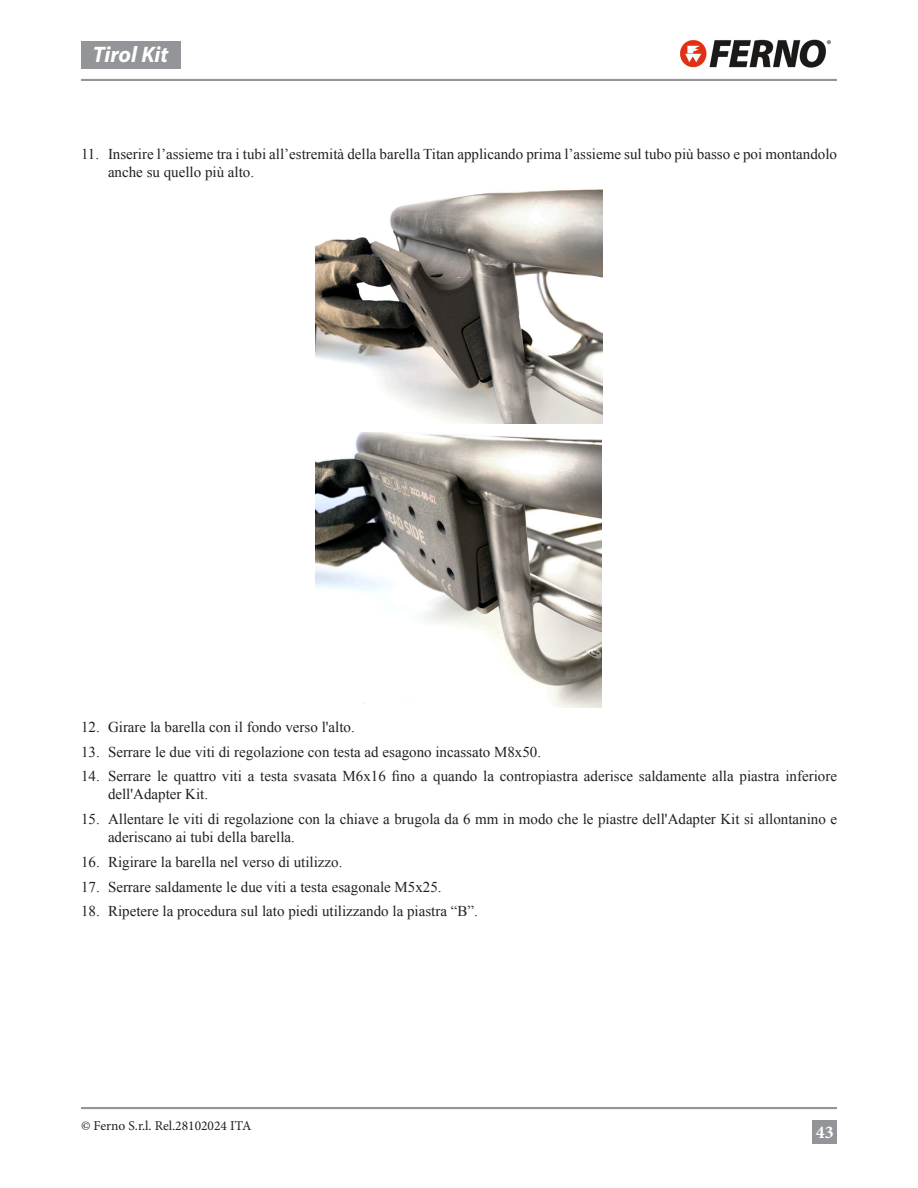
<style>
.page{position:relative;width:918px;height:1188px;background:#fff}
.page>*{position:absolute;margin:0;border:0;box-sizing:border-box;transform-origin:0 0}
.t1{font:italic 700 22.5px "Myriad Pro";color:#fff}
.t2{font:700 18px "Minion Pro";color:#fff}
.t3{font:15px/18px "Times New Roman";color:#231f20}
.t4{font:13.5px "Minion Pro";color:#231f20}
</style>
<div class="page">
<div style="left:813px;top:1120px;width:24px;height:24px;background:#939598"></div>
<div style="left:81px;top:41px;width:99px;height:28px;background:#939598"></div>
<hr style="left:81px;top:79px;width:756px;height:2px;background:#939598">
<hr style="left:81px;top:1107px;width:756px;height:2px;background:#939598">
<img style="left:680px;top:39px;width:151px;height:29px">
<img style="left:316px;top:189px;width:286px;height:235px">
<img style="left:316px;top:432px;width:286px;height:275px">
<h1 class="t1" style="left:93px;top:40px;width:77px">Tirol Kit</h1>
<p class="t3" style="left:108px;top:145px;width:731px;text-indent:-27px">11. Inserire l’assieme tra i tubi all’estremità della barella Titan applicando prima l’assieme sul tubo più basso e poi montandolo anche su quello più alto.</p>
<p class="t3" style="left:81px;top:718px;width:275px">12. Girare la barella con il fondo verso l'alto.</p>
<p class="t3" style="left:81px;top:742px;width:462px">13. Serrare le due viti di regolazione con testa ad esagono incassato M8x50.</p>
<p class="t3" style="left:108px;top:767px;width:731px;text-indent:-27px">14. Serrare le quattro viti a testa svasata M6x16 fino a quando la contropiastra aderisce saldamente alla piastra inferiore dell'Adapter Kit.</p>
<p class="t3" style="left:108px;top:810px;width:731px;text-indent:-27px">15. Allentare le viti di regolazione con la chiave a brugola da 6 mm in modo che le piastre dell'Adapter Kit si allontanino e aderiscano ai tubi della barella.</p>
<p class="t3" style="left:81px;top:853px;width:263px">16. Rigirare la barella nel verso di utilizzo.</p>
<p class="t3" style="left:81px;top:877px;width:362px">17. Serrare saldamente le due viti a testa esagonale M5x25.</p>
<p class="t3" style="left:81px;top:902px;width:398px">18. Ripetere la procedura sul lato piedi utilizzando la piastra “B”.</p>
<p class="t4" style="left:81px;top:1117px;width:172px">© Ferno S.r.l. Rel.28102024 ITA</p>
<p class="t2" style="left:816px;top:1120px;width:19px">43</p>
</div>
